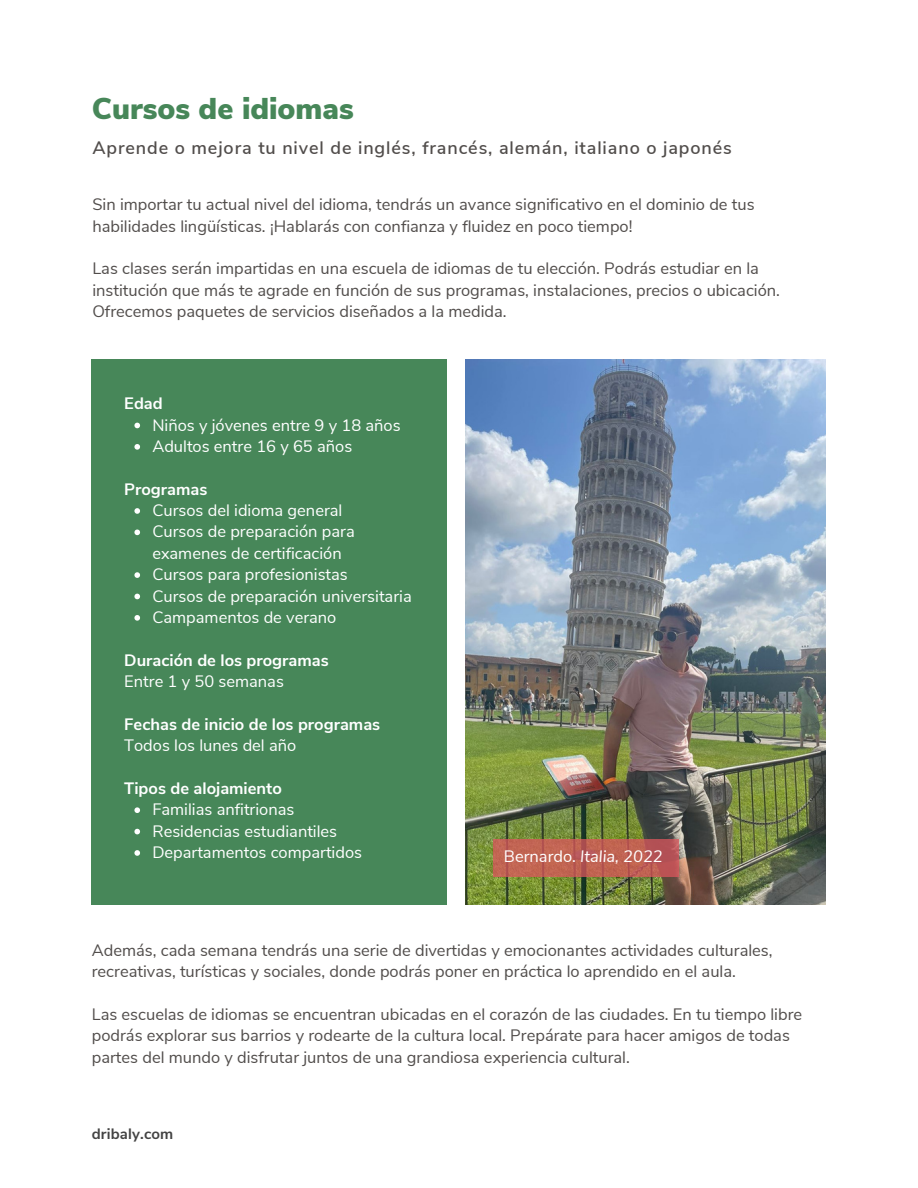
<style>
.page{position:relative;width:918px;height:1188px;background:#fff}
.page>*{position:absolute;margin:0;border:0;box-sizing:border-box;transform-origin:0 0}
.t1{font:900 30px "Nunito Sans";color:#478759}
.t2{font:600 18px "Nunito Sans";letter-spacing:.05em;color:#514d4b}
.t3{font:16.5px/21.3px "Nunito Sans";color:#514d4b}
.t4{font:16.5px/21.3px "Nunito Sans";color:#fff}
.t5{font:700 16.5px "Nunito Sans";color:#fff}
.t6{font:italic 16.5px "Nunito Sans";color:#fff}
.t7{font:700 15px "Nunito Sans";letter-spacing:.01em;color:#434343}
.s1{font-style:normal}
</style>
<div class="page">
<div style="left:92px;top:360px;width:355px;height:545px;background:#478759"></div>
<img style="left:466px;top:360px;width:360px;height:545px">
<svg style="left:134px;top:423px;width:6px;height:5px"></svg>
<svg style="left:134px;top:444px;width:6px;height:6px"></svg>
<svg style="left:134px;top:508px;width:6px;height:6px"></svg>
<svg style="left:134px;top:530px;width:6px;height:5px"></svg>
<svg style="left:134px;top:572px;width:6px;height:6px"></svg>
<svg style="left:134px;top:594px;width:6px;height:5px"></svg>
<svg style="left:134px;top:615px;width:6px;height:6px"></svg>
<svg style="left:134px;top:807px;width:6px;height:6px"></svg>
<svg style="left:134px;top:829px;width:6px;height:5px"></svg>
<svg style="left:134px;top:850px;width:6px;height:6px"></svg>
<svg style="left:493px;top:839px;width:186px;height:38px;background:#be5f53"></svg>
<p class="t1" style="left:92px;top:88px;width:263px">Cursos de idiomas</p>
<p class="t2" style="left:92px;top:136px;width:641px">Aprende o mejora tu nivel de inglés, francés, alemán, italiano o japonés</p>
<p class="t3" style="left:92px;top:194px;width:664px">Sin importar tu actual nivel del idioma, tendrás un avance significativo en el dominio de tus habilidades lingüísticas. ¡Hablarás con confianza y fluidez en poco tiempo!</p>
<p class="t3" style="left:92px;top:258px;width:689px">Las clases serán impartidas en una escuela de idiomas de tu elección. Podrás estudiar en la institución que más te agrade en función de sus programas, instalaciones, precios o ubicación.<br>Ofrecemos paquetes de servicios diseñados a la medida.</p>
<p class="t5" style="left:124px;top:392px;width:40px">Edad</p>
<p class="t4" style="left:152px;top:414px;width:250px">Niños y jóvenes entre 9 y 18 años</p>
<p class="t4" style="left:152px;top:436px;width:201px">Adultos entre 16 y 65 años</p>
<p class="t5" style="left:124px;top:478px;width:85px">Programas</p>
<p class="t4" style="left:152px;top:500px;width:192px">Cursos del idioma general</p>
<p class="t4" style="left:152px;top:521px;width:204px">Cursos de preparación para examenes de certificación</p>
<p class="t4" style="left:152px;top:564px;width:197px">Cursos para profesionistas</p>
<p class="t4" style="left:152px;top:585px;width:261px">Cursos de preparación universitaria</p>
<p class="t4" style="left:152px;top:607px;width:186px">Campamentos de verano</p>
<p class="t5" style="left:124px;top:649px;width:206px">Duración de los programas</p>
<p class="t4" style="left:124px;top:671px;width:161px">Entre 1 y 50 semanas</p>
<p class="t5" style="left:124px;top:713px;width:257px">Fechas de inicio de los programas</p>
<p class="t4" style="left:124px;top:735px;width:173px">Todos los lunes del año</p>
<p class="t5" style="left:124px;top:777px;width:159px">Tipos de alojamiento</p>
<p class="t4" style="left:152px;top:799px;width:144px">Familias anfitrionas</p>
<p class="t4" style="left:152px;top:821px;width:186px">Residencias estudiantiles</p>
<p class="t4" style="left:152px;top:842px;width:211px">Departamentos compartidos</p>
<p class="t6" style="left:504px;top:845px;width:160px"><span class="s1">Bernardo.</span> Italia, 2022</p>
<p class="t3" style="left:92px;top:940px;width:682px">Además, cada semana tendrás una serie de divertidas y emocionantes actividades culturales, recreativas, turísticas y sociales, donde podrás poner en práctica lo aprendido en el aula.</p>
<p class="t3" style="left:92px;top:1004px;width:712px">Las escuelas de idiomas se encuentran ubicadas en el corazón de las ciudades. En tu tiempo libre podrás explorar sus barrios y rodearte de la cultura local. Prepárate para hacer amigos de todas partes del mundo y disfrutar juntos de una grandiosa experiencia cultural.</p>
<p class="t7" style="left:92px;top:1123px;width:83px">dribaly.com</p>
</div>
